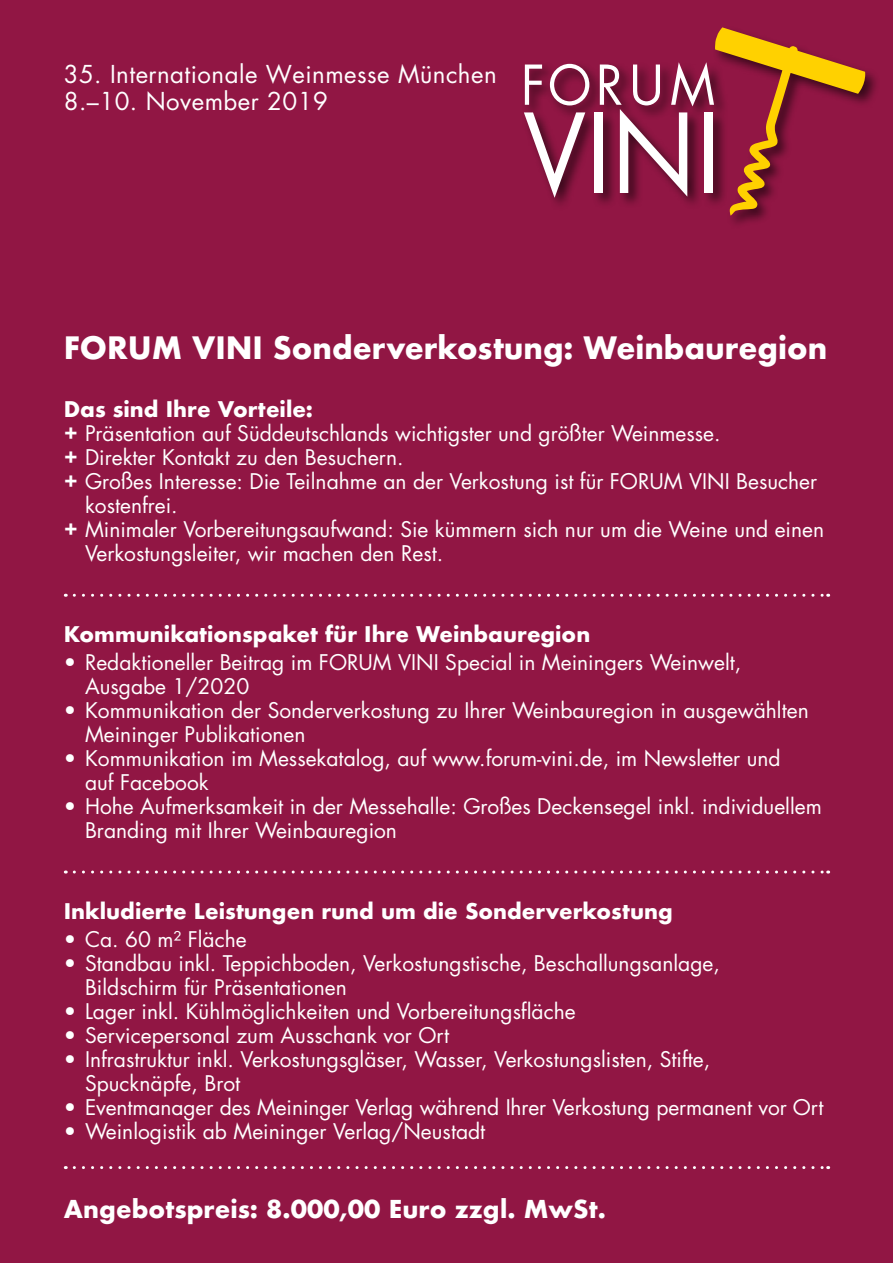
<style>
.page{position:relative;width:893px;height:1263px;background:#911644}
.page>*{position:absolute;margin:0;border:0;box-sizing:border-box;transform-origin:0 0}
.t1{font:700 30px "Futura";color:#fff}
.t2{font:24px/27px "Futura";letter-spacing:.02em;color:#fff}
.t3{font:700 24px "Futura";color:#fff}
.t4{font:21px/24px "Futura";color:#fff}
.t5{font:700 21px "Futura";color:#fff}
.s1{font-weight:700}
</style>
<div class="page">
<div style="left:712px;top:25px;width:168px;height:204px;background:#000;opacity:.6"></div>
<div style="left:522px;top:61px;width:206px;height:150px;background:#000;opacity:.6"></div>
<svg style="left:524px;top:112px;width:61px;height:86px"></svg>
<div style="left:595px;top:112px;width:8px;height:81px;background:#fff"></div>
<svg style="left:525px;top:65px;width:17px;height:40px"></svg>
<svg style="left:550px;top:64px;width:39px;height:41px"></svg>
<svg style="left:600px;top:27px;width:265px;height:189px"></svg>
<svg style="left:74px;top:594px;width:755px;height:3px"></svg>
<svg style="left:74px;top:870px;width:755px;height:3px"></svg>
<svg style="left:74px;top:1166px;width:755px;height:3px"></svg>
<p class="t2" style="left:64px;top:60px;width:434px">35. Internationale Weinmesse München<br>8.–10. November 2019</p>
<h1 class="t1" style="left:64px;top:326px;width:765px">FORUM VINI Sonderverkostung: Weinbauregion</h1>
<p class="t5" style="left:64px;top:394px;width:251px">Das sind Ihre Vorteile:</p>
<p class="t4" style="left:64px;top:421px;width:658px"><span class="s1">+</span> Präsentation auf Süddeutschlands wichtigster und größter Weinmesse.</p>
<p class="t4" style="left:64px;top:445px;width:341px"><span class="s1">+</span> Direkter Kontakt zu den Besuchern.</p>
<p class="t4" style="left:64px;top:469px;width:755px"><span class="s1">+</span> Großes Interesse: Die Teilnahme an der Verkostung ist für FORUM VINI Besucher</p>
<p class="t4" style="left:85px;top:493px;width:94px">kostenfrei.</p>
<p class="t4" style="left:64px;top:517px;width:762px"><span class="s1">+</span> Minimaler Vorbereitungsaufwand: Sie kümmern sich nur um die Weine und einen</p>
<p class="t4" style="left:85px;top:541px;width:360px">Verkostungsleiter, wir machen den Rest.</p>
<p class="t5" style="left:64px;top:619px;width:528px">Kommunikationspaket für Ihre Weinbauregion</p>
<p class="t4" style="left:85px;top:650px;width:658px;text-indent:-21px">• Redaktioneller Beitrag im FORUM VINI Special in Meiningers Weinwelt,<br>Ausgabe 1/2020</p>
<p class="t4" style="left:85px;top:698px;width:725px;text-indent:-21px">• Kommunikation der Sonderverkostung zu Ihrer Weinbauregion in ausgewählten<br>Meininger Publikationen</p>
<p class="t4" style="left:85px;top:746px;width:697px;text-indent:-21px">• Kommunikation im Messekatalog, auf www.forum-vini.de, im Newsletter und auf Facebook</p>
<p class="t4" style="left:85px;top:794px;width:738px;text-indent:-21px">• Hohe Aufmerksamkeit in der Messehalle: Großes Deckensegel inkl. individuellem<br>Branding mit Ihrer Weinbauregion</p>
<p class="t5" style="left:64px;top:895px;width:610px">Inkludierte Leistungen rund um die Sonderverkostung</p>
<p class="t4" style="left:64px;top:927px;width:184px">• Ca. 60 m² Fläche</p>
<p class="t4" style="left:85px;top:951px;width:636px;text-indent:-21px">• Standbau inkl. Teppichboden, Verkostungstische, Beschallungsanlage,<br>Bildschirm für Präsentationen</p>
<p class="t4" style="left:64px;top:999px;width:513px">• Lager inkl. Kühlmöglichkeiten und Vorbereitungsfläche</p>
<p class="t4" style="left:64px;top:1023px;width:387px">• Servicepersonal zum Ausschank vor Ort</p>
<p class="t4" style="left:85px;top:1047px;width:627px;text-indent:-21px">• Infrastruktur inkl. Verkostungsgläser, Wasser, Verkostungslisten, Stifte,<br>Spucknäpfe, Brot</p>
<p class="t4" style="left:64px;top:1095px;width:761px">• Eventmanager des Meininger Verlag während Ihrer Verkostung permanent vor Ort</p>
<p class="t4" style="left:64px;top:1119px;width:423px">• Weinlogistik ab Meininger Verlag/Neustadt</p>
<p class="t3" style="left:64px;top:1192px;width:544px">Angebotspreis: 8.000,00 Euro zzgl. MwSt.</p>
</div>
